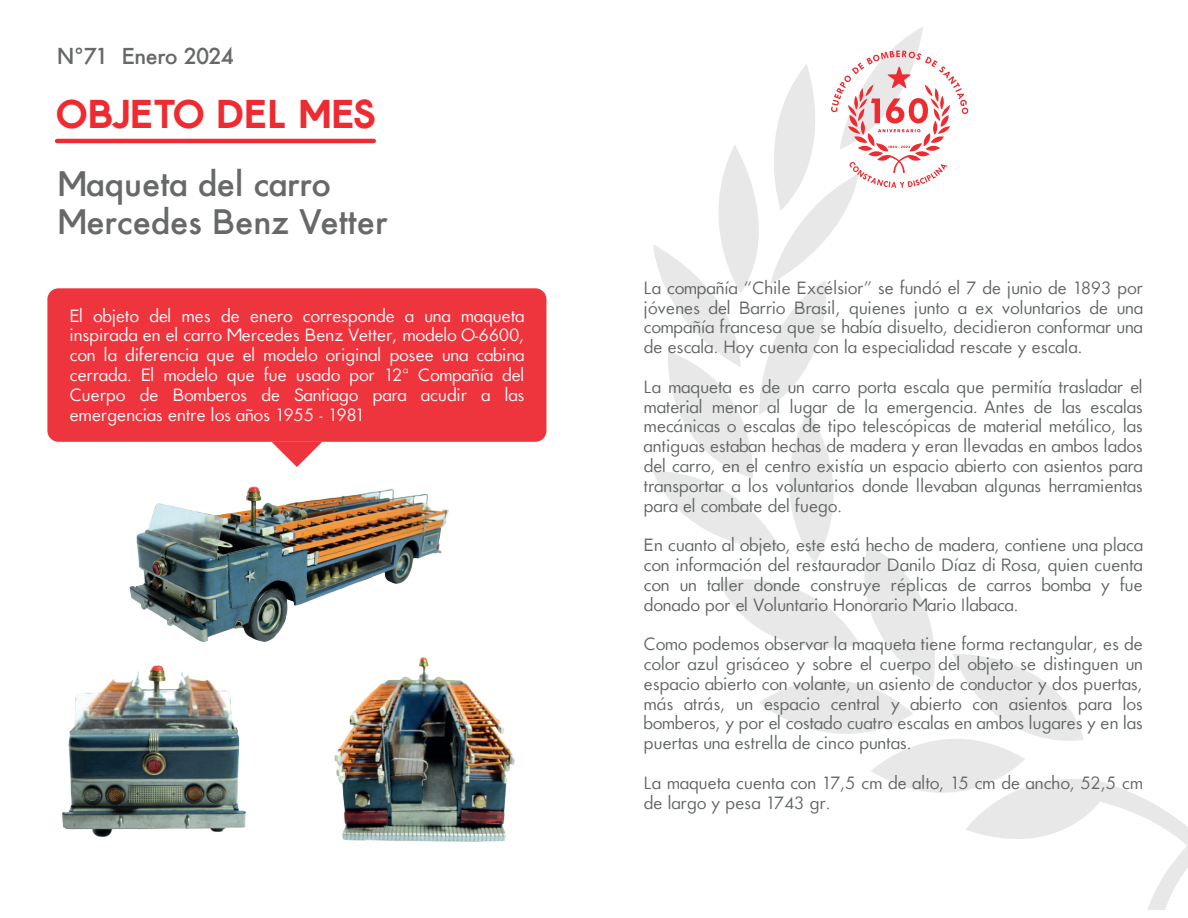
<style>
.page{position:relative;width:1188px;height:918px;background:#fff}
.page>*{position:absolute;margin:0;border:0;box-sizing:border-box;transform-origin:0 0}
.t1{font:700 37.5px "MUBO";letter-spacing:-.015em;color:#ee2b31}
.t2{font:33px/37.5px "MUBO";color:#666968}
.t3{font:21.45px "MUBO";letter-spacing:-.035em;color:#666968}
.t4{font:100 16.5px/19.8px "MUBO";color:#5f6363;text-align:justify}
.t5{font:100 16.5px/19.8px "MUBO";color:#fff;text-align:justify}
</style>
<div class="page">
<svg style="left:653px;top:27px;width:535px;height:883px"></svg>
<div style="left:47px;top:288px;width:499px;height:154px;background:#ee353e;border-radius:11px"></div>
<svg style="left:272px;top:442px;width:50px;height:23px"></svg>
<img style="left:61px;top:665px;width:185px;height:172px">
<img style="left:334px;top:657px;width:181px;height:185px">
<img style="left:129px;top:465px;width:320px;height:177px">
<hr style="left:57px;top:139px;width:317px;height:4px;background:#ee2b31">
<h3 class="t3" style="left:57px;top:41px;width:179px">N°71 Enero 2024</h3>
<h1 class="t1" style="left:57px;top:89px;width:319px">OBJETO DEL MES</h1>
<h2 class="t2" style="left:57px;top:165px;width:332px">Maqueta del carro<br>Mercedes Benz Vetter</h2>
<p class="t5" style="left:70px;top:305px;width:456px">El objeto del mes de enero corresponde a una maqueta inspirada en el carro Mercedes Benz Vetter, modelo O-6600, con la diferencia que el modelo original posee una cabina cerrada. El modelo que fue usado por 12ª Compañía del Cuerpo de Bomberos de Santiago para acudir a las emergencias entre los años 1955 - 1981</p>
<p class="t4" style="left:644px;top:278px;width:501px">La compañía “Chile Excélsior” se fundó el 7 de junio de 1893 por jóvenes del Barrio Brasil, quienes junto a ex voluntarios de una compañía francesa que se había disuelto, decidieron conformar una de escala. Hoy cuenta con la especialidad rescate y escala.</p>
<p class="t4" style="left:644px;top:377px;width:501px">La maqueta es de un carro porta escala que permitía trasladar el material menor al lugar de la emergencia. Antes de las escalas mecánicas o escalas de tipo telescópicas de material metálico, las antiguas estaban hechas de madera y eran llevadas en ambos lados del carro, en el centro existía un espacio abierto con asientos para transportar a los voluntarios donde llevaban algunas herramientas para el combate del fuego.</p>
<p class="t4" style="left:644px;top:535px;width:501px">En cuanto al objeto, este está hecho de madera, contiene una placa con información del restaurador Danilo Díaz di Rosa, quien cuenta con un taller donde construye réplicas de carros bomba y fue donado por el Voluntario Honorario Mario Ilabaca.</p>
<p class="t4" style="left:644px;top:634px;width:501px">Como podemos observar la maqueta tiene forma rectangular, es de color azul grisáceo y sobre el cuerpo del objeto se distinguen un espacio abierto con volante, un asiento de conductor y dos puertas, más atrás, un espacio central y abierto con asientos para los bomberos, y por el costado cuatro escalas en ambos lugares y en las puertas una estrella de cinco puntas.</p>
<p class="t4" style="left:644px;top:773px;width:501px">La maqueta cuenta con 17,5 cm de alto, 15 cm de ancho, 52,5 cm de largo y pesa 1743 gr.</p>
</div>
